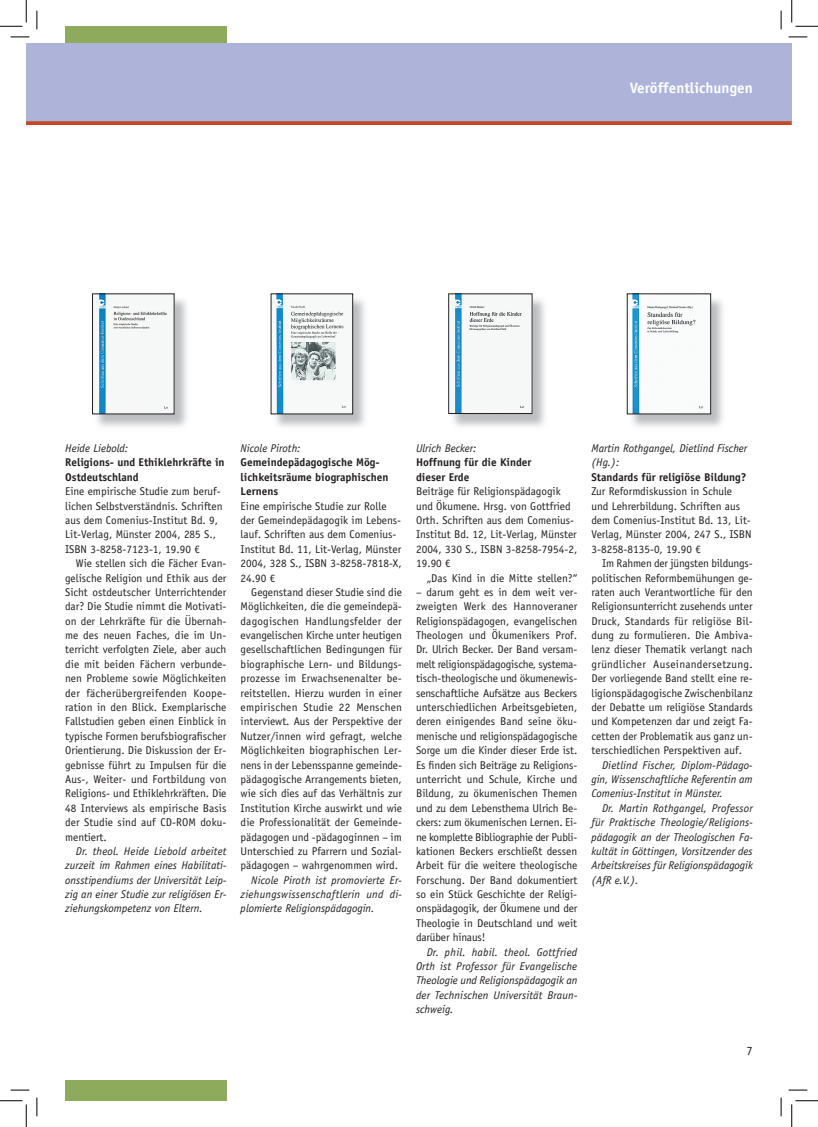
<style>
.page{position:relative;width:818px;height:1127px;background:#fff}
.page>*{position:absolute;margin:0;border:0;box-sizing:border-box;transform-origin:0 0}
.t1{font:700 15px "Officina Sans";color:#fff}
.t2{font:12.5px "Officina Sans LT";color:#231f20}
.t3{font:11.25px/14.4px "Officina Sans LT";color:#231f20}
.t4{font:italic 11.25px/14.4px "Officina Sans";color:#231f20;text-align:justify}
.t5{font:700 11.25px/14.4px "Officina Sans";color:#231f20}
</style>
<div class="page">
<div style="left:65px;top:26px;width:162px;height:36px;background:#8eab5c"></div>
<div style="left:65px;top:1080px;width:161px;height:20px;background:#8eab5c"></div>
<div style="left:26px;top:44px;width:11px;height:78px;background:#aeb3d9"></div>
<svg style="left:26px;top:121px;width:11px;height:4px"></svg>
<div style="left:37px;top:44px;width:755px;height:78px;background:#aeb3d9"></div>
<svg style="left:37px;top:121px;width:755px;height:4px;background:#c44e31"></svg>
<img style="left:93px;top:294px;width:94px;height:133px">
<img style="left:94px;top:295px;width:78px;height:117px">
<div style="left:92px;top:293px;width:82px;height:121px;border:1px solid #231f20"></div>
<img style="left:271px;top:294px;width:94px;height:133px">
<img style="left:273px;top:295px;width:78px;height:117px">
<div style="left:271px;top:293px;width:82px;height:121px;border:1px solid #231f20"></div>
<img style="left:449px;top:294px;width:96px;height:133px">
<img style="left:450px;top:295px;width:80px;height:116px">
<div style="left:448px;top:293px;width:84px;height:120px;border:1px solid #231f20"></div>
<img style="left:628px;top:294px;width:95px;height:133px">
<img style="left:629px;top:295px;width:80px;height:117px">
<div style="left:627px;top:293px;width:84px;height:121px;border:1px solid #231f20"></div>
<svg style="left:11px;top:36px;width:18px;height:2px"></svg>
<svg style="left:788px;top:36px;width:19px;height:2px"></svg>
<svg style="left:11px;top:1089px;width:18px;height:1px"></svg>
<svg style="left:788px;top:1089px;width:19px;height:1px"></svg>
<svg style="left:36px;top:11px;width:2px;height:18px"></svg>
<svg style="left:36px;top:1097px;width:2px;height:18px"></svg>
<svg style="left:780px;top:11px;width:2px;height:18px"></svg>
<svg style="left:780px;top:1097px;width:2px;height:18px"></svg>
<svg style="left:0;top:0;width:27px;height:27px"></svg>
<svg style="left:0;top:1100px;width:27px;height:26px"></svg>
<svg style="left:791px;top:0;width:27px;height:27px"></svg>
<svg style="left:791px;top:1100px;width:27px;height:26px"></svg>
<h1 class="t1" style="left:630px;top:78px;width:125px">Veröffentlichungen</h1>
<p class="t4" style="left:65px;top:441px;width:65px">Heide Liebold:</p>
<p class="t5" style="left:65px;top:455px;width:161px">Religions- und Ethiklehrkräfte in<br>Ostdeutschland</p>
<p class="t3" style="left:65px;top:484px;width:159px">Eine empirische Studie zum beruf&shy;lichen Selbstverständnis. Schriften aus dem Comenius-Institut Bd. 9, Lit-Verlag, Münster 2004, 285 S., ISBN 3-8258-7123-1, 19.90 €</p>
<p class="t3" style="left:65px;top:556px;width:163px;text-align:justify;text-indent:11px">Wie stellen sich die Fächer Evan&shy;gelische Religion und Ethik aus der Sicht ostdeutscher Unterrichtender dar? Die Studie nimmt die Motivati&shy;on der Lehrkräfte für die Übernah&shy;me des neuen Faches, die im Un&shy;terricht verfolgten Ziele, aber auch die mit beiden Fächern verbunde&shy;nen Probleme sowie Möglichkeiten der fächerübergreifenden Koope&shy;ration in den Blick. Exemplarische Fallstudien geben einen Einblick in typische Formen berufsbiografischer Orientierung. Die Diskussion der Er&shy;gebnisse führt zu Impulsen für die Aus-, Weiter- und Fortbildung von Religions- und Ethiklehrkräften. Die 48 Interviews als empirische Basis der Studie sind auf CD-ROM doku&shy;mentiert.</p>
<p class="t4" style="left:65px;top:843px;width:163px;text-indent:11px">Dr. theol. Heide Liebold arbeitet zurzeit im Rahmen eines Habilitati&shy;onsstipendiums der Universität Leip&shy;zig an einer Studie zur religiösen Er&shy;ziehungskompetenz von Eltern.</p>
<p class="t4" style="left:241px;top:441px;width:61px">Nicole Piroth:</p>
<p class="t5" style="left:241px;top:455px;width:149px">Gemeindepädagogische Mög&shy;lichkeitsräume biographischen<br>Lernens</p>
<p class="t3" style="left:241px;top:498px;width:163px">Eine empirische Studie zur Rolle der Gemeindepädagogik im Lebens&shy;lauf. Schriften aus dem Comenius-<br>Institut Bd. 11, Lit-Verlag, Münster<br>2004, 328 S., ISBN 3-8258-7818-X,<br>24.90 €</p>
<p class="t3" style="left:241px;top:585px;width:163px;text-align:justify;text-indent:11px">Gegenstand dieser Studie sind die Möglichkeiten, die die gemeindepä&shy;dagogischen Handlungsfelder der evangelischen Kirche unter heutigen gesellschaftlichen Bedingungen für biographische Lern- und Bildungs&shy;prozesse im Erwachsenenalter be&shy;reitstellen. Hierzu wurden in einer empirischen Studie 22 Menschen interviewt. Aus der Perspektive der Nutzer/innen wird gefragt, welche Möglichkeiten biographischen Ler&shy;nens in der Lebensspanne gemeinde&shy;pädagogische Arrangements bieten, wie sich dies auf das Verhältnis zur Institution Kirche auswirkt und wie die Professionalität der Gemeinde&shy;pädagogen und -pädagoginnen – im Unterschied zu Pfarrern und Sozial&shy;pädagogen – wahrgenommen wird.</p>
<p class="t4" style="left:241px;top:872px;width:163px;text-indent:11px">Nicole Piroth ist promovierte Er&shy;ziehungswissenschaftlerin und di&shy;plomierte Religionspädagogin.</p>
<p class="t4" style="left:416px;top:441px;width:62px">Ulrich Becker:</p>
<p class="t5" style="left:416px;top:455px;width:117px">Hoffnung für die Kinder dieser Erde</p>
<p class="t3" style="left:416px;top:484px;width:163px">Beiträge für Religionspädagogik und Ökumene. Hrsg. von Gottfried<br>Orth. Schriften aus dem Comenius-<br>Institut Bd. 12, Lit-Verlag, Münster<br>2004, 330 S., ISBN 3-8258-7954-2,<br>19.90 €</p>
<p class="t3" style="left:427px;top:570px;width:152px">„Das Kind in die Mitte stellen?“</p>
<p class="t3" style="left:416px;top:585px;width:163px;text-align:justify">– darum geht es in dem weit ver&shy;zweigten Werk des Hannoveraner Religionspädagogen, evangelischen Theologen und Ökumenikers Prof.<br>Dr. Ulrich Becker. Der Band versam&shy;melt religionspädagogische, systema&shy;tisch-theologische und ökumenewis&shy;senschaftliche Aufsätze aus Beckers unterschiedlichen Arbeitsgebieten, deren einigendes Band seine öku&shy;menische und religionspädagogische Sorge um die Kinder dieser Erde ist.<br>Es finden sich Beiträge zu Religions&shy;unterricht und Schule, Kirche und Bildung, zu ökumenischen Themen und zu dem Lebensthema Ulrich Be&shy;ckers: zum ökumenischen Lernen. Ei&shy;ne komplette Bibliographie der Publi&shy;kationen Beckers erschließt dessen Arbeit für die weitere theologische Forschung. Der Band dokumentiert so ein Stück Geschichte der Religi&shy;onspädagogik, der Ökumene und der Theologie in Deutschland und weit darüber hinaus!</p>
<p class="t4" style="left:416px;top:944px;width:163px;text-indent:11px">Dr. phil. habil. theol. Gottfried Orth ist Professor für Evangelische Theologie und Religionspädagogik an der Technischen Universität Braun&shy;schweig.</p>
<p class="t4" style="left:591px;top:441px;width:157px">Martin Rothgangel, Dietlind Fischer (Hg.):</p>
<p class="t5" style="left:591px;top:469px;width:157px">Standards für religiöse Bildung?</p>
<p class="t3" style="left:591px;top:484px;width:162px">Zur Reformdiskussion in Schule und Lehrerbildung. Schriften aus dem Comenius-Institut Bd. 13, Lit-<br>Verlag, Münster 2004, 247 S., ISBN<br>3-8258-8135-0, 19.90 €</p>
<p class="t3" style="left:591px;top:556px;width:163px;text-align:justify;text-indent:11px">Im Rahmen der jüngsten bildungs&shy;politischen Reformbemühungen ge&shy;raten auch Verantwortliche für den Religionsunterricht zusehends unter Druck, Standards für religiöse Bil&shy;dung zu formulieren. Die Ambiva&shy;lenz dieser Thematik verlangt nach gründlicher Auseinandersetzung.<br>Der vorliegende Band stellt eine re&shy;ligionspädagogische Zwischenbilanz der Debatte um religiöse Standards und Kompetenzen dar und zeigt Fa&shy;cetten der Problematik aus ganz un&shy;terschiedlichen Perspektiven auf.</p>
<p class="t4" style="left:591px;top:757px;width:163px;text-indent:11px">Dietlind Fischer, Diplom-Pädago&shy;gin, Wissenschaftliche Referentin am Comenius-Institut in Münster.</p>
<p class="t4" style="left:591px;top:800px;width:163px;text-indent:11px">Dr. Martin Rothgangel, Professor für Praktische Theologie/Religions&shy;pädagogik an der Theologischen Fa&shy;kultät in Göttingen, Vorsitzender des Arbeitskreises für Religionspädagogik (AfR e.V.).</p>
<p class="t2" style="left:746px;top:1043px;width:8px">7</p>
</div>
